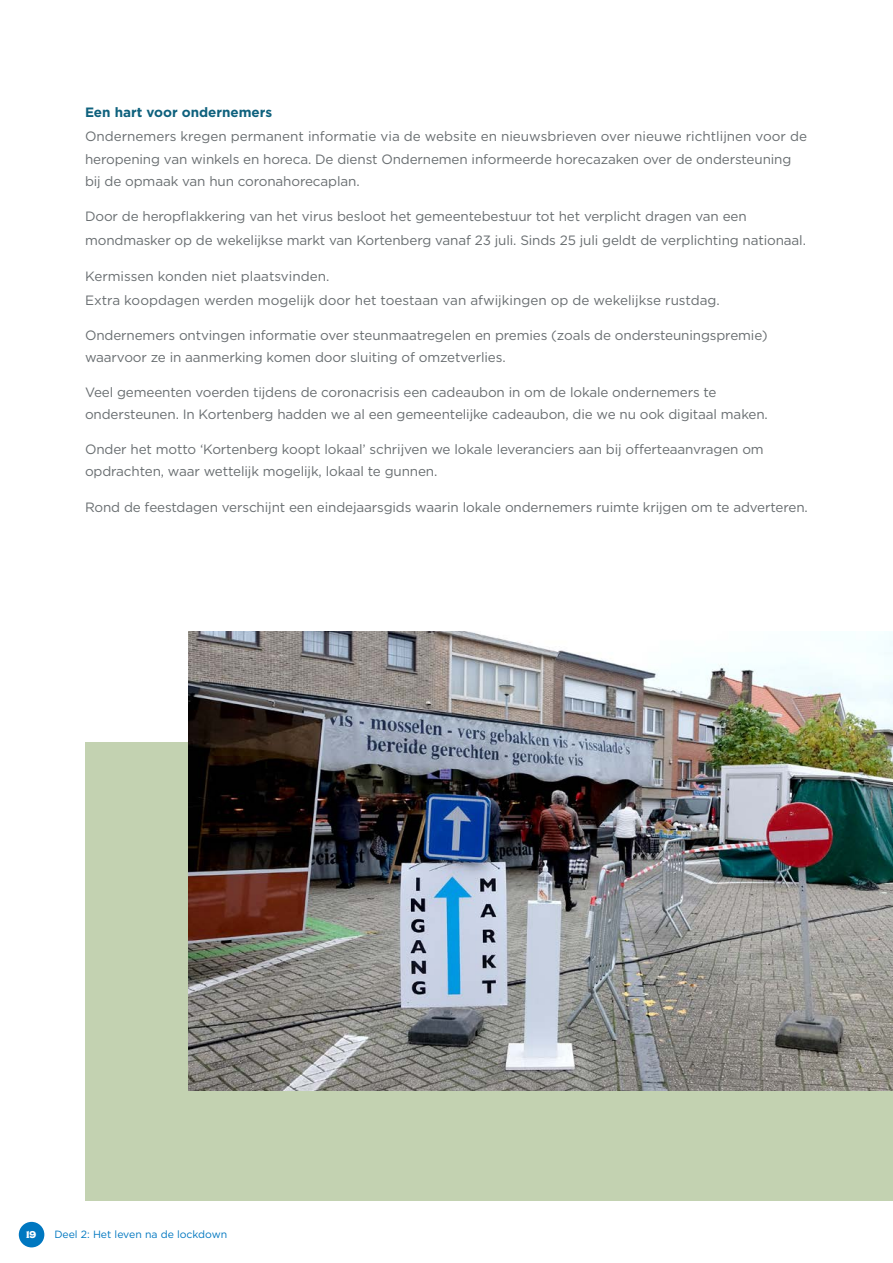
<style>
.page{position:relative;width:893px;height:1263px;background:#fff}
.page>*{position:absolute;margin:0;border:0;box-sizing:border-box;transform-origin:0 0}
.t1{font:13.5px/22.5px "Gotham";letter-spacing:-.01em;color:#686d70}
.No_Spacing{font:700 13.5px "Gotham";color:#0e617d}
.t2{font:10.5px "Gotham";color:#0077c0}
.t3{font:9.9px "Regina Black Solid";color:#fff}
</style>
<div class="page">
<div style="left:85px;top:742px;width:808px;height:459px;background:#c3d2b1"></div>
<img style="left:189px;top:631px;width:704px;height:460px">
<div style="left:19px;top:1222px;width:25px;height:25px;background:#0077c0;border-radius:50%"></div>
<p class="No_Spacing" style="left:85px;top:105px;width:189px">Een hart voor ondernemers</p>
<p class="t1" style="left:85px;top:125px;width:723px">Ondernemers kregen permanent informatie via de website en nieuwsbrieven over nieuwe richtlijnen voor de heropening van winkels en horeca. De dienst Ondernemen informeerde horecazaken over de ondersteuning bij de opmaak van hun coronahorecaplan.</p>
<p class="t1" style="left:85px;top:204px;width:722px;line-height:24px">Door de heropflakkering van het virus besloot het gemeentebestuur tot het verplicht dragen van een mondmasker op de wekelijkse markt van Kortenberg vanaf 23 juli. Sinds 25 juli geldt de verplichting nationaal.</p>
<p class="t1" style="left:85px;top:264px;width:636px;line-height:24px">Kermissen konden niet plaatsvinden.<br>Extra koopdagen werden mogelijk door het toestaan van afwijkingen op de wekelijkse rustdag.</p>
<p class="t1" style="left:85px;top:323px;width:684px">Ondernemers ontvingen informatie over steunmaatregelen en premies (zoals de ondersteuningspremie) waarvoor ze in aanmerking komen door sluiting of omzetverlies.</p>
<p class="t1" style="left:85px;top:380px;width:684px">Veel gemeenten voerden tijdens de coronacrisis een cadeaubon in om de lokale ondernemers te ondersteunen. In Kortenberg hadden we al een gemeentelijke cadeaubon, die we nu ook digitaal maken.</p>
<p class="t1" style="left:85px;top:437px;width:680px">Onder het motto ‘Kortenberg koopt lokaal’ schrijven we lokale leveranciers aan bij offerteaanvragen om opdrachten, waar wettelijk mogelijk, lokaal te gunnen.</p>
<p class="t1" style="left:85px;top:496px;width:724px">Rond de feestdagen verschijnt een eindejaarsgids waarin lokale ondernemers ruimte krijgen om te adverteren.</p>
<p class="t3" style="left:26px;top:1228px;width:12px">19</p>
<p class="t2" style="left:54px;top:1227px;width:174px">Deel 2: Het leven na de lockdown</p>
</div>
